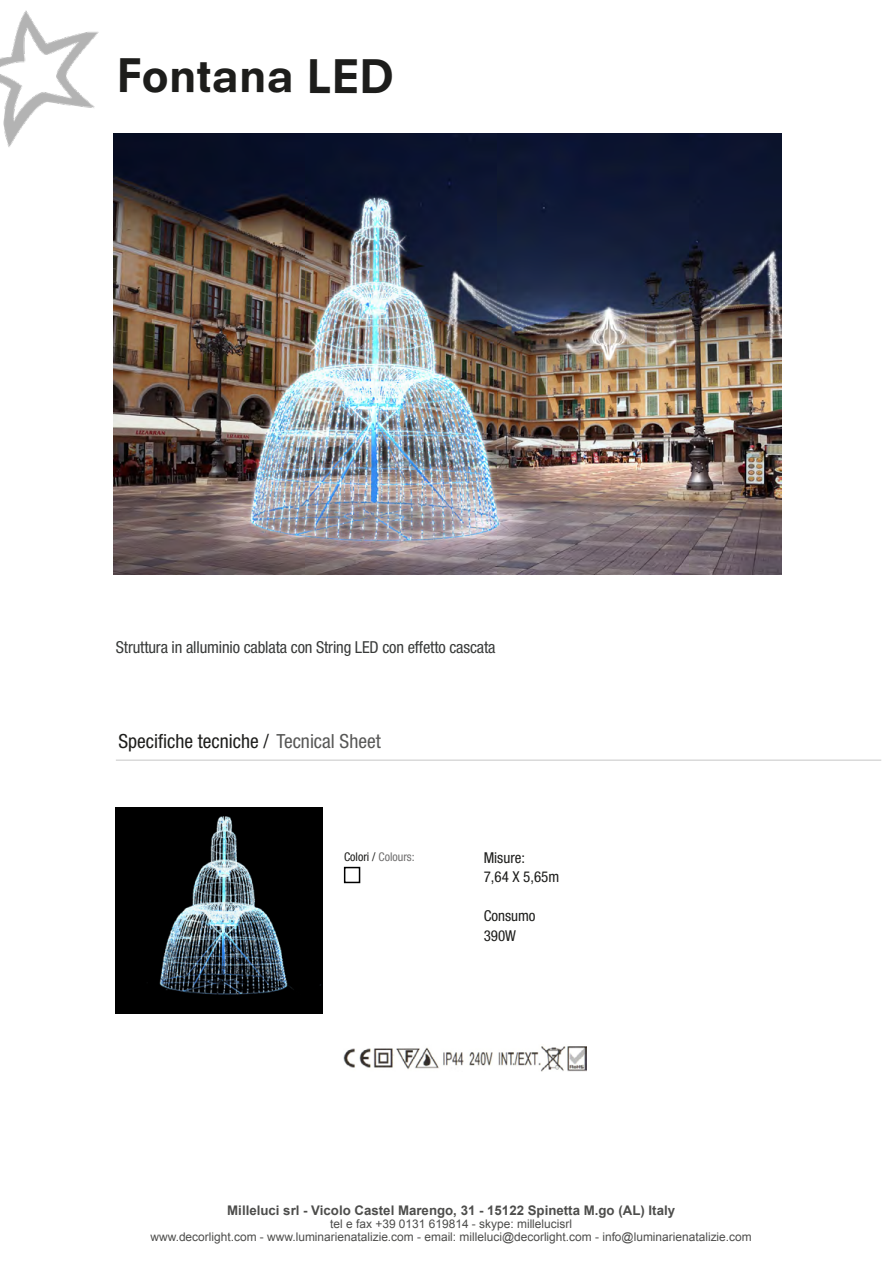
<style>
.page{position:relative;width:893px;height:1263px;background:#fff}
.page>*{position:absolute;margin:0;border:0;box-sizing:border-box;transform-origin:0 0}
.t1{font:800 45px "Neuzeit SLT Std";letter-spacing:-.005em;color:#1d1d1b}
.t2{font:condensed 19.5px "Helvetica Neue LT Std";color:#1d1d1b}
.t3{font:condensed 16.5px "Helvetica Neue LT Std";letter-spacing:-.01em;color:#393b3a}
.t4{font:condensed 15px/19.5px "Helvetica Neue LT Std";color:#1d1d1b}
.t5{font:700 13.2px "Arial";color:#1d1d1b}
.t6{font:12px/13.2px "Arial";color:#1d1d1b;text-align:center}
.t7{font:condensed 12px "Helvetica Neue LT Std";color:#706f6f}
.s1{color:#575756}
.s2{color:#1d1d1b}
</style>
<div class="page">
<hr style="left:116px;top:760px;width:765px;height:1px;background:#c6c6c6">
<img style="left:344px;top:1046px;width:243px;height:26px">
<div style="left:344px;top:867px;width:16px;height:16px;background:#fff;border:2px solid #000"></div>
<img style="left:113px;top:134px;width:669px;height:440px">
<img style="left:116px;top:808px;width:206px;height:206px">
<img style="left:0;top:10px;width:99px;height:137px">
<h1 class="t1" style="left:117px;top:48px;width:279px">Fontana LED</h1>
<h3 class="t3" style="left:116px;top:637px;width:381px">Struttura in alluminio cablata con String LED con effetto cascata</h3>
<h2 class="t2" style="left:118px;top:730px;width:264px">Specifiche tecniche / <span class="s1">Tecnical Sheet</span></h2>
<p class="t7" style="left:344px;top:849px;width:72px"><span class="s2">Colori /</span> Colours:</p>
<p class="t4" style="left:484px;top:848px;width:77px">Misure:<br>7,64 X 5,65m</p>
<p class="t4" style="left:484px;top:906px;width:53px">Consumo<br>390W</p>
<p class="t5" style="left:227px;top:1201px;width:449px">Milleluci srl - Vicolo Castel Marengo, 31 - 15122 Spinetta M.go (AL) Italy</p>
<p class="t6" style="left:150px;top:1217px;width:603px">tel e fax +39 0131 619814 - skype: millelucisrl<br>www.decorlight.com - www.luminarienatalizie.com - email: milleluci@decorlight.com - info@luminarienatalizie.com</p>
</div>
